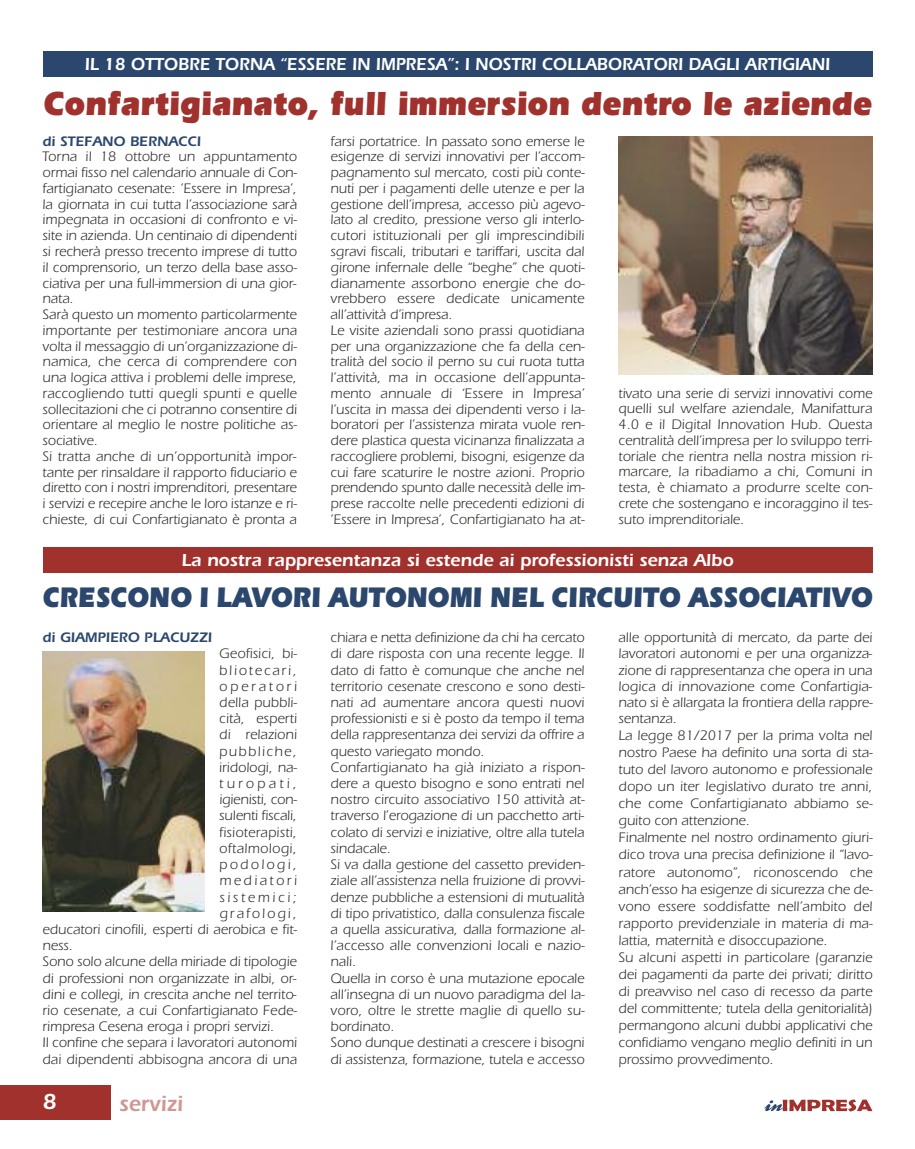
<style>
.page{position:relative;width:915px;height:1149px;background:#fff}
.page>*{position:absolute;margin:0;border:0;box-sizing:border-box;transform-origin:0 0}
.t1{font:900 34.5px "Itc Eras";color:#a0312c;scale:.88 1}
.t2{font:900 29.25px "Itc Eras";color:#2b476d;scale:.83 1}
.t3{font:600 22.5px "Itc Eras";color:#cf9895;scale:.95 1}
.t4{font:600 22.5px "Itc Eras";color:#fff}
.t5{font:600 18px "Itc Eras";color:#fff;scale:.94 1}
.t6{font:600 18px "Itc Eras";color:#fff}
.t7{font:14.25px/15.8px "Itc Eras";color:#2c2927}
.t8{font:600 14.25px "Itc Eras";color:#2b476d}
.t9{font:14.25px "Itc Eras";letter-spacing:.03em;color:#2c2927}
.t10{font:14.25px "Itc Eras";letter-spacing:.13em;color:#2c2927}
.t11{font:14.25px "Itc Eras";letter-spacing:.1em;color:#2c2927}
.t12{font:14.25px "Itc Eras";letter-spacing:.19em;color:#2c2927}
.t13{font:14.25px "Itc Eras";letter-spacing:.145em;color:#2c2927}
.t14{font:14.25px "Itc Eras";letter-spacing:.195em;color:#2c2927}
.t15{font:14.25px "Itc Eras";letter-spacing:.23em;color:#2c2927}
.t16{font:14.25px "Itc Eras";letter-spacing:.16em;color:#2c2927}
.t17{font:14.25px "Itc Eras";letter-spacing:.175em;color:#2c2927}
</style>
<div class="page">
<div style="left:0;top:1084px;width:111px;height:34px;background:#a0312c"></div>
<div style="left:43px;top:51px;width:829px;height:26px;background:#2b476d"></div>
<svg style="left:764px;top:1099px;width:108px;height:12px"></svg>
<div style="left:43px;top:547px;width:829px;height:26px;background:#a0312c"></div>
<img style="left:43px;top:651px;width:161px;height:260px">
<img style="left:618px;top:136px;width:254px;height:238px">
<p class="t5" style="left:85px;top:57px;width:794px">IL 18 OTTOBRE TORNA “ESSERE IN IMPRESA”: I NOSTRI COLLABORATORI DAGLI ARTIGIANI</p>
<h1 class="t1" style="left:43px;top:91px;width:942px">Confartigianato, full immersion dentro le aziende</h1>
<p class="t8" style="left:43px;top:136px;width:160px">di STEFANO BERNACCI</p>
<p class="t7" style="left:43px;top:150px;width:256px">Torna il 18 ottobre un appuntamento ormai fisso nel calendario annuale di Con&shy;fartigianato cesenate: ’Essere in Impresa’, la giornata in cui tutta l’associazione sarà impegnata in occasioni di confronto e vi&shy;site in azienda. Un centinaio di dipendenti si recherà presso trecento imprese di tutto il comprensorio, un terzo della base asso&shy;ciativa per una full-immersion di una gior&shy;nata.<br>Sarà questo un momento particolarmente importante per testimoniare ancora una volta il messaggio di un’organizzazione di&shy;namica, che cerca di comprendere con una logica attiva i problemi delle imprese, raccogliendo tutti quegli spunti e quelle sollecitazioni che ci potranno consentire di orientare al meglio le nostre politiche as&shy;sociative.<br>Si tratta anche di un’opportunità impor&shy;tante per rinsaldare il rapporto fiduciario e diretto con i nostri imprenditori, presentare i servizi e recepire anche le loro istanze e ri&shy;chieste, di cui Confartigianato è pronta a</p>
<p class="t7" style="left:330px;top:134px;width:255px">farsi portatrice. In passato sono emerse le esigenze di servizi innovativi per l’accom&shy;pagnamento sul mercato, costi più conte&shy;nuti per i pagamenti delle utenze e per la gestione dell’impresa, accesso più agevo&shy;lato al credito, pressione verso gli interlo&shy;cutori istituzionali per gli imprescindibili sgravi fiscali, tributari e tariffari, uscita dal girone infernale delle “beghe” che quoti&shy;dianamente assorbono energie che do&shy;vrebbero essere dedicate unicamente all’attività d’impresa.<br>Le visite aziendali sono prassi quotidiana per una organizzazione che fa della cen&shy;tralità del socio il perno su cui ruota tutta l’attività, ma in occasione dell’appunta&shy;mento annuale di ‘Essere in Impresa’ l’uscita in massa dei dipendenti verso i la&shy;boratori per l’assistenza mirata vuole ren&shy;dere plastica questa vicinanza finalizzata a raccogliere problemi, bisogni, esigenze da cui fare scaturire le nostre azioni. Proprio prendendo spunto dalle necessità delle im&shy;prese raccolte nelle precedenti edizioni di ’Essere in Impresa’, Confartigianato ha at-</p>
<p class="t7" style="left:618px;top:386px;width:255px;text-align:justify">tivato una serie di servizi innovativi come quelli sul welfare aziendale, Manifattura 4.0 e il Digital Innovation Hub. Questa centralità dell’impresa per lo sviluppo terri&shy;toriale che rientra nella nostra mission ri&shy;marcare, la ribadiamo a chi, Comuni in testa, è chiamato a produrre scelte con&shy;crete che sostengano e incoraggino il tes&shy;suto imprenditoriale.</p>
<p class="t6" style="left:181px;top:553px;width:553px">La nostra rappresentanza si estende ai professionisti senza Albo</p>
<h2 class="t2" style="left:43px;top:587px;width:1000px">CRESCONO I LAVORI AUTONOMI NEL CIRCUITO ASSOCIATIVO</h2>
<p class="t8" style="left:43px;top:632px;width:171px">di GIAMPIERO PLACUZZI</p>
<p class="t7" style="left:219px;top:647px;width:79px">Geofisici, bi-</p>
<p class="t10" style="left:219px;top:664px;width:79px">bliotecari,</p>
<p class="t14" style="left:219px;top:681px;width:79px">operatori</p>
<p class="t7" style="left:219px;top:695px;width:79px">della pubbli-</p>
<p class="t7" style="left:219px;top:711px;width:79px">cità, esperti</p>
<p class="t7" style="left:219px;top:728px;width:79px">di relazioni</p>
<p class="t11" style="left:219px;top:745px;width:79px">pubbliche,</p>
<p class="t7" style="left:219px;top:760px;width:79px">iridologi, na-</p>
<p class="t15" style="left:219px;top:778px;width:79px">turopati,</p>
<p class="t7" style="left:219px;top:792px;width:79px">igienisti, con-</p>
<p class="t7" style="left:219px;top:809px;width:79px">sulenti fiscali,</p>
<p class="t7" style="left:219px;top:825px;width:79px">fisioterapisti,</p>
<p class="t9" style="left:219px;top:843px;width:79px">oftalmologi,</p>
<p class="t16" style="left:219px;top:859px;width:79px">podologi,</p>
<p class="t17" style="left:219px;top:875px;width:79px">mediatori</p>
<p class="t12" style="left:219px;top:891px;width:79px">sistemici;</p>
<p class="t13" style="left:219px;top:907px;width:79px">grafologi,</p>
<p class="t7" style="left:43px;top:922px;width:256px">educatori cinofili, esperti di aerobica e fit-</p>
<p class="t7" style="left:43px;top:938px;width:32px">ness.</p>
<p class="t7" style="left:43px;top:954px;width:256px">Sono solo alcune della miriade di tipologie</p>
<p class="t7" style="left:43px;top:971px;width:255px">di professioni non organizzate in albi, or-</p>
<p class="t7" style="left:43px;top:987px;width:255px">dini e collegi, in crescita anche nel territo-</p>
<p class="t7" style="left:43px;top:1003px;width:256px">rio cesenate, a cui Confartigianato Fede-</p>
<p class="t7" style="left:43px;top:1019px;width:233px">rimpresa Cesena eroga i propri servizi.</p>
<p class="t7" style="left:43px;top:1035px;width:256px">Il confine che separa i lavoratori autonomi</p>
<p class="t7" style="left:43px;top:1052px;width:256px">dai dipendenti abbisogna ancora di una</p>
<p class="t7" style="left:330px;top:630px;width:255px;line-height:16.2px">chiara e netta definizione da chi ha cercato di dare risposta con una recente legge. Il dato di fatto è comunque che anche nel territorio cesenate crescono e sono desti&shy;nati ad aumentare ancora questi nuovi professionisti e si è posto da tempo il tema della rappresentanza dei servizi da offrire a questo variegato mondo.<br>Confartigianato ha già iniziato a rispon&shy;dere a questo bisogno e sono entrati nel nostro circuito associativo 150 attività at&shy;traverso l’erogazione di un pacchetto arti&shy;colato di servizi e iniziative, oltre alla tutela sindacale.<br>Si va dalla gestione del cassetto previden&shy;ziale all’assistenza nella fruizione di provvi&shy;denze pubbliche a estensioni di mutualità di tipo privatistico, dalla consulenza fiscale a quella assicurativa, dalla formazione al&shy;l’accesso alle convenzioni locali e nazio&shy;nali.<br>Quella in corso è una mutazione epocale all’insegna di un nuovo paradigma del la&shy;voro, oltre le strette maglie di quello su&shy;bordinato.<br>Sono dunque destinati a crescere i bisogni di assistenza, formazione, tutela e accesso</p>
<p class="t7" style="left:618px;top:630px;width:255px;line-height:16.8px">alle opportunità di mercato, da parte dei lavoratori autonomi e per una organizza&shy;zione di rappresentanza che opera in una logica di innovazione come Confartigia&shy;nato si è allargata la frontiera della rappre&shy;sentanza.<br>La legge 81/2017 per la prima volta nel nostro Paese ha definito una sorta di sta&shy;tuto del lavoro autonomo e professionale dopo un iter legislativo durato tre anni, che come Confartigianato abbiamo se&shy;guito con attenzione.<br>Finalmente nel nostro ordinamento giuri&shy;dico trova una precisa definizione il “lavo&shy;ratore autonomo”, riconoscendo che anch’esso ha esigenze di sicurezza che de&shy;vono essere soddisfatte nell’ambito del rapporto previdenziale in materia di ma&shy;lattia, maternità e disoccupazione.<br>Su alcuni aspetti in particolare (garanzie dei pagamenti da parte dei privati; diritto di preavviso nel caso di recesso da parte del committente; tutela della genitorialità) permangono alcuni dubbi applicativi che confidiamo vengano meglio definiti in un prossimo provvedimento.</p>
<h3 class="t4" style="left:43px;top:1093px;width:16px">8</h3>
<h3 class="t3" style="left:119px;top:1095px;width:69px">servizi</h3>
</div>
